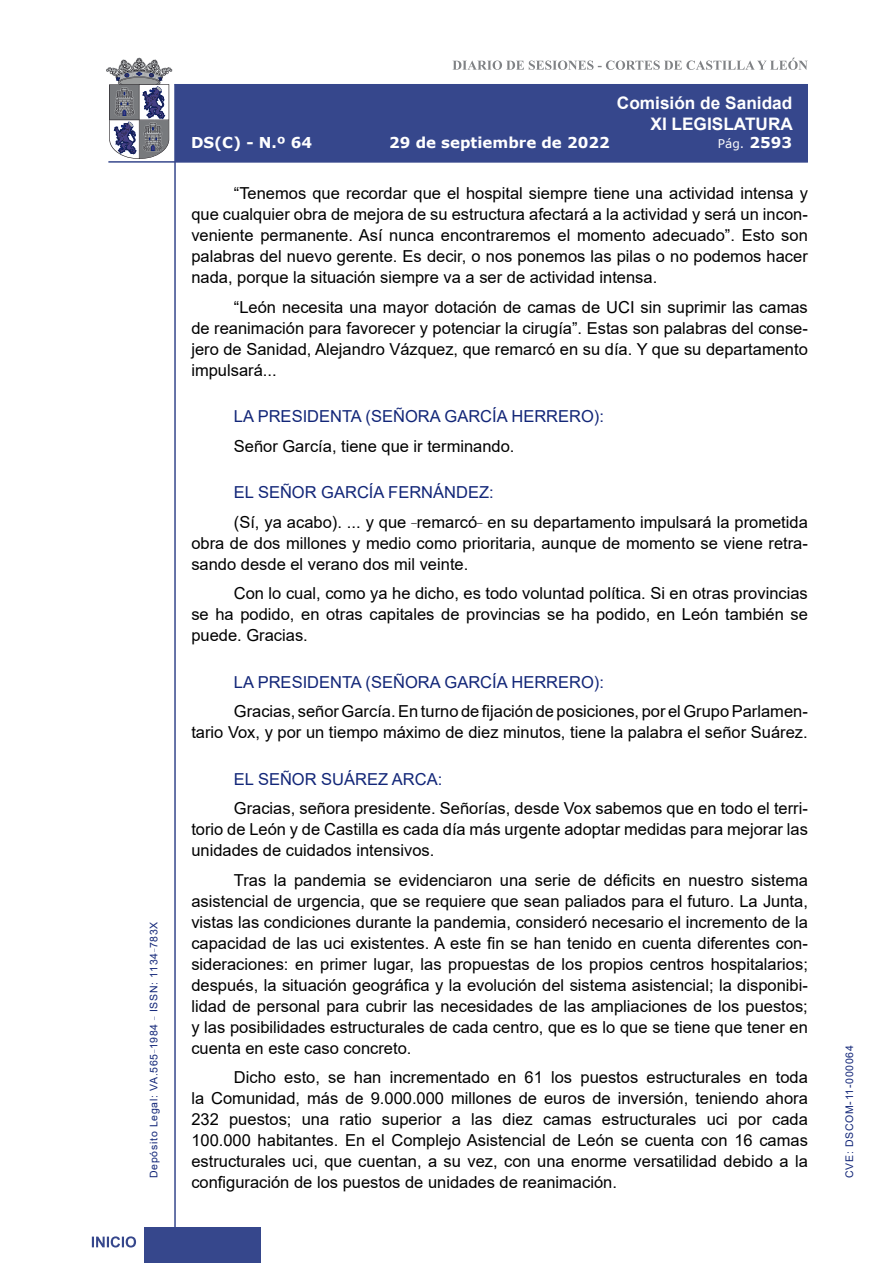
<style>
.page{position:relative;width:893px;height:1263px;background:#fff}
.page>*{position:absolute;margin:0;border:0;box-sizing:border-box;transform-origin:0 0}
.t1{font:700 17.25px/20.7px "Arial";color:#fff;text-align:right}
.t2{font:16.5px/21px "Arial";color:#000;text-align:justify}
.Orador{font:16.5px "Arial";color:#122678}
.t3{font:700 15px "Verdana";color:#fff}
.t4{font:12px "Verdana";color:#fff}
.t5{font:10.5px "Arial";letter-spacing:.065em;color:#122678}
.s1{font-weight:700;font-size:15px}
</style>
<div class="page">
<svg style="left:452px;top:58px;width:356px;height:12px"></svg>
<hr style="left:174px;top:84px;width:2px;height:1179px;background:#36478c">
<div style="left:144px;top:1227px;width:117px;height:36px;background:#36478c"></div>
<div style="left:175px;top:84px;width:633px;height:78px;background:#36478c"></div>
<hr style="left:108px;top:161px;width:700px;height:2px;background:#36478c">
<svg style="left:92px;top:1236px;width:44px;height:11px"></svg>
<svg style="left:106px;top:58px;width:66px;height:101px"></svg>
<p class="t5" style="left:146px;top:1178px;width:258px;rotate:-90deg">Depósito Legal: VA.565<sup>_</sup>1984 <sup>_</sup> ISSN: 1134<sup>_</sup>783X</p>
<p class="t1" style="left:617px;top:93px;width:178px">Comisión de Sanidad<br>XI LEGISLATURA</p>
<p class="t3" style="left:191px;top:132px;width:123px">DS(C) - N.º 64</p>
<p class="t3" style="left:389px;top:132px;width:222px">29 de septiembre de 2022</p>
<p class="t4" style="left:718px;top:135px;width:76px">Pág. <span class="s1">2593</span></p>
<p class="t2" style="left:191px;top:183px;width:618px;text-indent:43px">“Tenemos que recordar que el hospital siempre tiene una actividad intensa y que cualquier obra de mejora de su estructura afectará a la actividad y será un incon&shy;veniente permanente. Así nunca encontraremos el momento adecuado”. Esto son palabras del nuevo gerente. Es decir, o nos ponemos las pilas o no podemos hacer nada, porque la situación siempre va a ser de actividad intensa.</p>
<p class="t2" style="left:191px;top:296px;width:618px;text-indent:43px">“León necesita una mayor dotación de camas de UCI sin suprimir las camas de reanimación para favorecer y potenciar la cirugía”. Estas son palabras del conse&shy;jero de Sanidad, Alejandro Vázquez, que remarcó en su día. Y que su departamento impulsará...</p>
<p class="Orador" style="left:234px;top:405px;width:372px">LA PRESIDENTA (SEÑORA GARCÍA HERRERO):</p>
<p class="t2" style="left:234px;top:435px;width:282px">Señor García, tiene que ir terminando.</p>
<p class="Orador" style="left:234px;top:481px;width:261px">EL SEÑOR GARCÍA FERNÁNDEZ:</p>
<p class="t2" style="left:191px;top:511px;width:618px;text-indent:43px">(Sí, ya acabo). ... y que <sup>_</sup>remarcó<sup>_</sup> en su departamento impulsará la prometida obra de dos millones y medio como prioritaria, aunque de momento se viene retra&shy;sando desde el verano dos mil veinte.</p>
<p class="t2" style="left:191px;top:583px;width:618px;text-indent:43px">Con lo cual, como ya he dicho, es todo voluntad política. Si en otras provincias se ha podido, en otras capitales de provincias se ha podido, en León también se puede. Gracias.</p>
<p class="Orador" style="left:234px;top:670px;width:372px">LA PRESIDENTA (SEÑORA GARCÍA HERRERO):</p>
<p class="t2" style="left:191px;top:701px;width:618px;text-align:right">Gracias, señor García. En turno de fijación de posiciones, por el Grupo Parlamen-<br>tario Vox, y por un tiempo máximo de diez minutos, tiene la palabra el señor Suárez.</p>
<p class="Orador" style="left:234px;top:768px;width:210px">EL SEÑOR SUÁREZ ARCA:</p>
<p class="t2" style="left:191px;top:798px;width:618px;text-indent:43px">Gracias, señora presidente. Señorías, desde Vox sabemos que en todo el terri&shy;torio de León y de Castilla es cada día más urgente adoptar medidas para mejorar las unidades de cuidados intensivos.</p>
<p class="t2" style="left:191px;top:869px;width:618px;text-indent:43px">Tras la pandemia se evidenciaron una serie de déficits en nuestro sistema asistencial de urgencia, que se requiere que sean paliados para el futuro. La Junta, vistas las condiciones durante la pandemia, consideró necesario el incremento de la capacidad de las uci existentes. A este fin se han tenido en cuenta diferentes con&shy;sideraciones: en primer lugar, las propuestas de los propios centros hospitalarios; después, la situación geográfica y la evolución del sistema asistencial; la disponibi&shy;lidad de personal para cubrir las necesidades de las ampliaciones de los puestos; y las posibilidades estructurales de cada centro, que es lo que se tiene que tener en cuenta en este caso concreto.</p>
<p class="t2" style="left:191px;top:1067px;width:618px;text-indent:43px">Dicho esto, se han incrementado en 61 los puestos estructurales en toda la Comunidad, más de 9.000.000 millones de euros de inversión, teniendo ahora 232 puestos; una ratio superior a las diez camas estructurales uci por cada 100.000 habitantes. En el Complejo Asistencial de León se cuenta con 16 camas estructurales uci, que cuentan, a su vez, con una enorme versatilidad debido a la configuración de los puestos de unidades de reanimación.</p>
<p class="t5" style="left:842px;top:1178px;width:134px;rotate:-90deg">CVE: DSCOM-11-000064</p>
</div>
